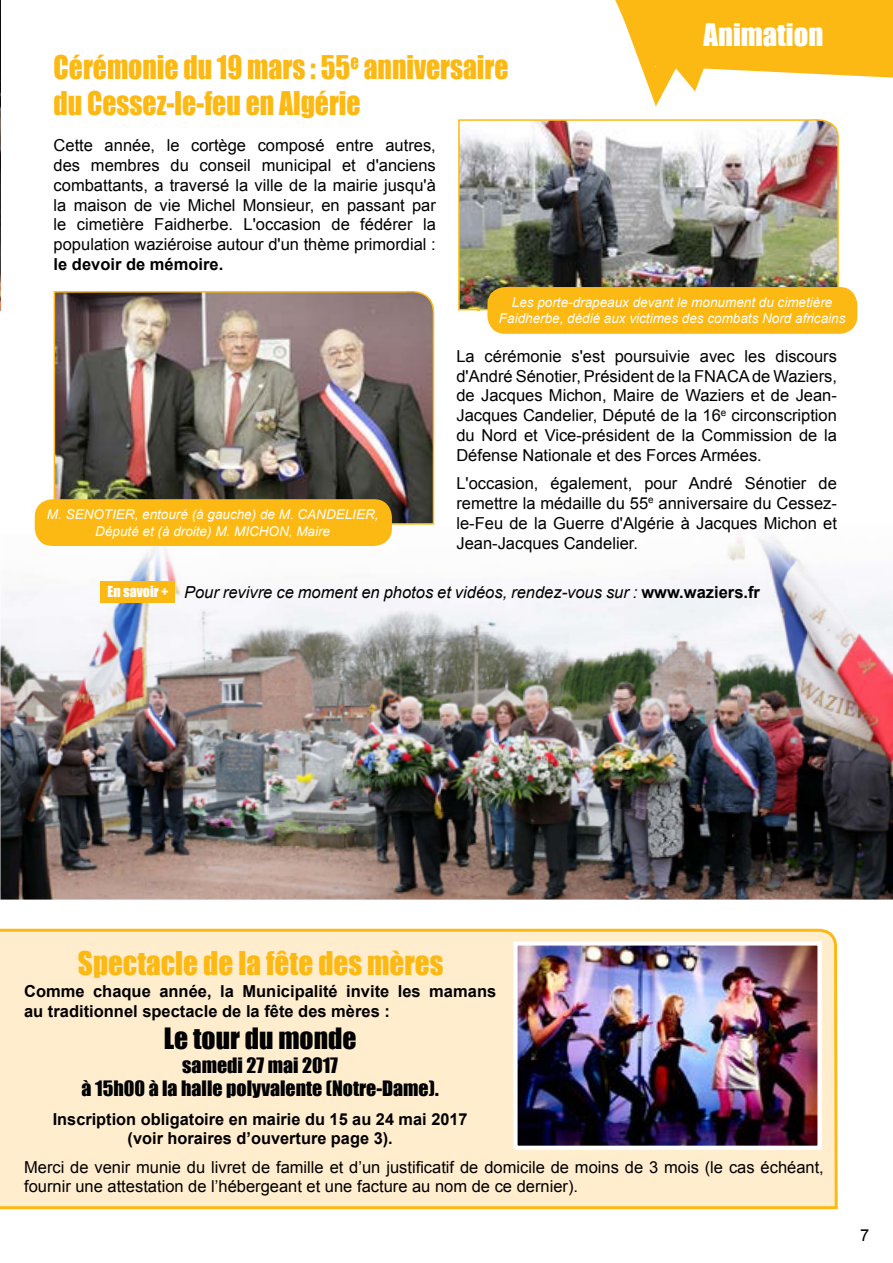
<style>
.page{position:relative;width:893px;height:1263px;background:#fff}
.page>*{position:absolute;margin:0;border:0;box-sizing:border-box;transform-origin:0 0}
.t1{font:30px/36px "Impact";color:#fdb913;scale:.92 1}
.t2{font:30px "Impact";color:#fdb913}
.t3{font:28.5px "Impact";color:#fff}
.t4{font:27px "Impact";color:#000}
.t5{font:19.5px/23.4px "Impact";color:#000;text-align:center}
.t6{font:16.5px/19.8px "Arial";color:#000;text-align:justify}
.t7{font:700 16.5px/19.8px "Arial";color:#000}
.t8{font:italic 16.5px "Arial";color:#000}
.t9{font:italic 13.5px/16.2px "Arial";color:#fff;text-align:center}
.s1{font-family:"Impact";font-style:normal;font-size:13.95px;color:#fff}
.s2{font-weight:700;font-style:normal}
</style>
<div class="page">
<img style="left:0;top:528px;width:364px;height:279px">
<img style="left:364px;top:532px;width:370px;height:275px">
<img style="left:734px;top:525px;width:159px;height:374px">
<img style="left:0;top:807px;width:741px;height:92px">
<img style="left:0;top:0;width:1px;height:310px">
<img style="left:53px;top:290px;width:382px;height:235px">
<svg style="left:615px;top:0;width:278px;height:106px"></svg>
<div style="left:35px;top:499px;width:357px;height:47px;background:#fdb913;border-radius:18px"></div>
<img style="left:458px;top:119px;width:381px;height:192px">
<div style="left:487px;top:287px;width:370px;height:47px;background:#fdb913;border-radius:18px"></div>
<div style="left:100px;top:581px;width:75px;height:21px;background:#fdb913"></div>
<div style="left:0;top:928px;width:838px;height:282px;background:#ffedce"></div>
<img style="left:518px;top:946px;width:299px;height:199px">
<div style="left:513px;top:941px;width:309px;height:209px;border:4px solid #fff"></div>
<h1 class="t1" style="left:54px;top:48px;width:496px">Cérémonie du 19 mars : 55<sup>e</sup> anniversaire du Cessez-le-feu en Algérie</h1>
<p class="t6" style="left:54px;top:136px;width:384px">Cette année, le cortège composé entre autres, des membres du conseil municipal et d'anciens combattants, a traversé la ville de la mairie jusqu'à la maison de vie Michel Monsieur, en passant par le cimetière Faidherbe. L'occasion de fédérer la population waziéroise autour d'un thème primordial :</p>
<p class="t7" style="left:54px;top:255px;width:171px">le devoir de mémoire.</p>
<h2 class="t3" style="left:704px;top:13px;width:121px">Animation</h2>
<p class="t9" style="left:47px;top:507px;width:333px">M. SENOTIER, entouré (à gauche) de M. CANDELIER,<br>Député et (à droite) M. MICHON, Maire</p>
<p class="t9" style="left:499px;top:295px;width:348px">Les porte-drapeaux devant le monument du cimetière<br>Faidherbe, dédié aux victimes des combats Nord africains</p>
<p class="t6" style="left:456px;top:346px;width:382px">La cérémonie s'est poursuivie avec les discours d'André Sénotier, Président de la FNACA de Waziers, de Jacques Michon, Maire de Waziers et de Jean-Jacques Candelier, Député de la 16<sup>e</sup> circonscription du Nord et Vice-président de la Commission de la Défense Nationale et des Forces Armées.</p>
<p class="t6" style="left:456px;top:474px;width:382px">L'occasion, également, pour André Sénotier de remettre la médaille du 55<sup>e</sup> anniversaire du Cessez&shy;le-Feu de la Guerre d'Algérie à Jacques Michon et Jean-Jacques Candelier.</p>
<p class="t8" style="left:108px;top:581px;width:654px"><span class="s1">En savoir +</span> Pour revivre ce moment en photos et vidéos, rendez-vous sur : <span class="s2">www.waziers.fr</span></p>
<h1 class="t2" style="left:78px;top:940px;width:367px">Spectacle de la fête des mères</h1>
<p class="t7" style="left:24px;top:982px;width:474px">Comme chaque année, la Municipalité invite les mamans au traditionnel spectacle de la fête des mères :</p>
<h3 class="t4" style="left:164px;top:1018px;width:194px">Le tour du monde</h3>
<p class="t5" style="left:82px;top:1053px;width:359px">samedi 27 mai 2017<br>à 15h00 à la halle polyvalente (Notre-Dame).</p>
<p class="t7" style="left:53px;top:1109px;width:416px;text-align:center">Inscription obligatoire en mairie du 15 au 24 mai 2017 (voir horaires d’ouverture page 3).</p>
<p class="t6" style="left:24px;top:1157px;width:801px">Merci de venir munie du livret de famille et d’un justificatif de domicile de moins de 3 mois (le cas échéant, fournir une attestation de l’hébergeant et une facture au nom de ce dernier).</p>
<p class="t6" style="left:860px;top:1226px;width:11px">7</p>
</div>
